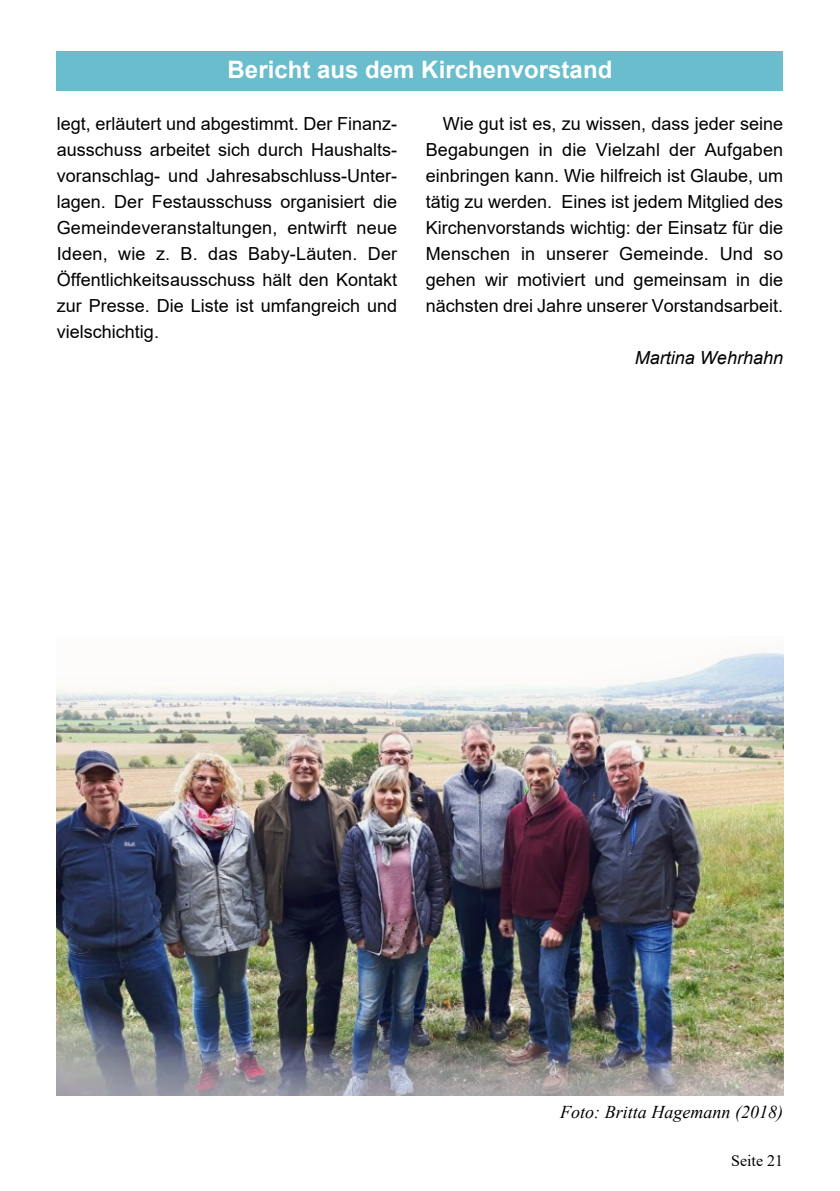
<style>
.page{position:relative;width:840px;height:1191px;background:#fff}
.page>*{position:absolute;margin:0;border:0;box-sizing:border-box;transform-origin:0 0}
.t1{font:700 24px "Arial";color:#fff}
.t2{font:18px/26px "Arial";color:#000;text-align:justify}
.t3{font:italic 18px "Times New Roman";color:#000}
.t4{font:italic 18px "Arial";color:#000}
.t5{font:16px "Times New Roman";color:#000}
</style>
<div class="page">
<div style="left:57px;top:51px;width:725px;height:39px;background:#69bdcd"></div>
<img style="left:57px;top:648px;width:725px;height:447px">
<h1 class="t1" style="left:227px;top:61px;width:386px">Bericht aus dem Kirchenvorstand</h1>
<p class="t2" style="left:57px;top:112px;width:342px">legt, erläutert und abgestimmt. Der Finanz&shy;ausschuss arbeitet sich durch Haushalts&shy;voranschlag- und Jahresabschluss-Unter&shy;lagen. Der Festausschuss organisiert die Gemeindeveranstaltungen, entwirft neue Ideen, wie z. B. das Baby-Läuten. Der Öffentlichkeitsausschuss hält den Kontakt zur Presse. Die Liste ist umfangreich und vielschichtig.</p>
<p class="t2" style="left:425px;top:112px;width:359px;text-indent:17px">Wie gut ist es, zu wissen, dass jeder seine Begabungen in die Vielzahl der Aufgaben einbringen kann. Wie hilfreich ist Glaube, um tätig zu werden. Eines ist jedem Mitglied des Kirchenvorstands wichtig: der Einsatz für die Menschen in unserer Gemeinde. Und so gehen wir motiviert und gemeinsam in die nächsten drei Jahre unserer Vorstandsarbeit.</p>
<p class="t4" style="left:634px;top:351px;width:150px">Martina Wehrhahn</p>
<p class="t3" style="left:560px;top:1106px;width:224px">Foto: Britta Hagemann (2018)</p>
<p class="t5" style="left:730px;top:1155px;width:53px">Seite 21</p>
</div>
